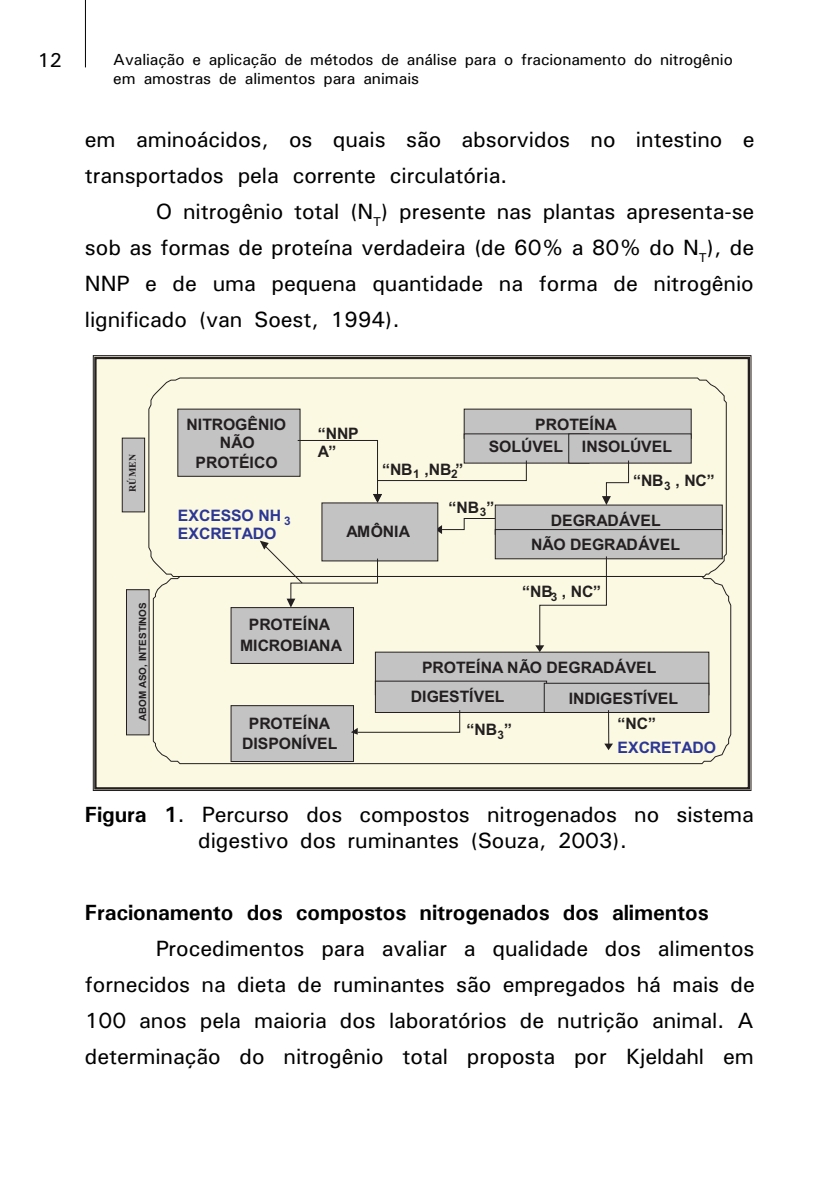
<style>
.page{position:relative;width:840px;height:1190px;background:#fff}
.page>*{position:absolute;margin:0;border:0;box-sizing:border-box;transform-origin:0 0}
.t1{font:22px/36px "TT779 O00";letter-spacing:-.005em;color:#000}
.t2{font:22px "TT7 B8 O00";letter-spacing:-.005em;color:#000}
.t3{font:20px "TT76 AO00";color:#000}
.t4{font:16px/19.2px "TT77 FO00";letter-spacing:-.005em;color:#000}
.t5{font:700 15.8px/17.6px "Arial";color:#231f20;text-align:center}
.t6{font:700 15.8px/18px "Arial";letter-spacing:-.005em;color:#2c3695}
.t7{font:700 9.8px "Arial";letter-spacing:-.01em;color:#231f20}
.t8{font:700 9.8px "Times New Roman";letter-spacing:-.005em;color:#231f20}
.s1{font-family:"TT7 B8 O00"}
</style>
<div class="page">
<hr style="left:85px;top:0;width:1px;height:67px;background:#000">
<div style="left:93px;top:356px;width:658px;height:435px;background:#fbf9e2;border:1px solid #231f20"></div>
<div style="left:94px;top:357px;width:656px;height:433px;border:2px solid #231f20"></div>
<svg style="left:149px;top:378px;width:578px;height:198px"></svg>
<svg style="left:438px;top:525px;width:4px;height:9px"></svg>
<div style="left:178px;top:409px;width:122px;height:67px;background:#c3c3c3"></div>
<div style="left:464px;top:409px;width:227px;height:29px;background:#c3c3c3"></div>
<div style="left:464px;top:434px;width:125px;height:29px;background:#c3c3c3"></div>
<div style="left:569px;top:434px;width:122px;height:29px;background:#c3c3c3"></div>
<div style="left:322px;top:503px;width:116px;height:58px;background:#c3c3c3"></div>
<svg style="left:297px;top:440px;width:230px;height:63px"></svg>
<div style="left:495px;top:505px;width:227px;height:29px;background:#c3c3c3"></div>
<div style="left:495px;top:529px;width:227px;height:30px;background:#c3c3c3;border:1px solid #231f20"></div>
<svg style="left:602px;top:460px;width:27px;height:45px"></svg>
<div style="left:126px;top:590px;width:23px;height:145px;background:#c3c3c3;border:1px solid #231f20"></div>
<svg style="left:260px;top:541px;width:118px;height:35px"></svg>
<svg style="left:153px;top:576px;width:578px;height:188px"></svg>
<div style="left:231px;top:607px;width:123px;height:57px;background:#c3c3c3;border:1px solid #231f20"></div>
<div style="left:375px;top:652px;width:334px;height:43px;background:#c3c3c3;border:1px solid #231f20"></div>
<div style="left:375px;top:681px;width:172px;height:32px;background:#c3c3c3;border:1px solid #231f20"></div>
<div style="left:544px;top:683px;width:165px;height:30px;background:#c3c3c3;border:1px solid #231f20"></div>
<div style="left:231px;top:706px;width:123px;height:56px;background:#c3c3c3;border:1px solid #231f20"></div>
<svg style="left:535px;top:556px;width:72px;height:96px"></svg>
<svg style="left:351px;top:710px;width:109px;height:25px"></svg>
<hr style="left:608px;top:710px;width:1px;height:36px;background:#231f20">
<svg style="left:604px;top:744px;width:9px;height:6px"></svg>
<div style="left:122px;top:438px;width:23px;height:74px;background:#c3c3c3;border:1px solid #231f20"></div>
<p class="t3" style="left:37px;top:54px;width:26px">12</p>
<p class="t4" style="left:113px;top:52px;width:621px">Avaliação e aplicação de métodos de análise para o fracionamento do nitrogênio em amostras de alimentos para animais</p>
<p class="t1" style="left:85px;top:124px;width:671px">em aminoácidos, os quais são absorvidos no intestino e transportados pela corrente circulatória.</p>
<p class="t1" style="left:85px;top:196px;width:671px;text-align:justify;text-indent:71px">O nitrogênio total (N<sub>T</sub>) presente nas plantas apresenta-se sob as formas de proteína verdadeira (de 60% a 80% do N<sub>T</sub>), de NNP e de uma pequena quantidade na forma de nitrogênio lignificado (van Soest, 1994).</p>
<p class="t8" style="left:127px;top:492px;width:39px;rotate:-90deg">RÚMEN</p>
<p class="t7" style="left:139px;top:721px;width:120px;rotate:-90deg">ABOM ASO, INTESTINOS</p>
<p class="t5" style="left:187px;top:417px;width:101px">NITROGÊNIO<br>NÃO</p>
<p class="t5" style="left:195px;top:455px;width:84px">PROTÉICO</p>
<p class="t6" style="left:178px;top:508px;width:114px">EXCESSO NH <sub>3<br></sub>EXCRETADO</p>
<p class="t5" style="left:318px;top:426px;width:43px;line-height:18.2px;text-align:left">“NNP<br>A”</p>
<p class="t5" style="left:382px;top:462px;width:83px">“NB<sub>1</sub> ,NB<sub>2</sub>”</p>
<p class="t5" style="left:489px;top:415px;width:185px;line-height:22.2px">PROTEÍNA<br>SOLÚVEL INSOLÚVEL</p>
<p class="t5" style="left:633px;top:473px;width:83px">“NB<sub>3</sub> , NC”</p>
<p class="t5" style="left:346px;top:524px;width:65px">AMÔNIA</p>
<p class="t5" style="left:449px;top:500px;width:47px">“NB<sub>3</sub>”</p>
<p class="t5" style="left:531px;top:510px;width:151px;line-height:24.6px">DEGRADÁVEL<br>NÃO DEGRADÁVEL</p>
<p class="t5" style="left:522px;top:584px;width:81px">“NB<sub>3</sub> , NC”</p>
<p class="t5" style="left:240px;top:616px;width:104px;line-height:20.2px">PROTEÍNA<br>MICROBIANA</p>
<p class="t5" style="left:242px;top:715px;width:97px;line-height:20px">PROTEÍNA<br>DISPONÍVEL</p>
<p class="t5" style="left:411px;top:654px;width:247px;line-height:29px;text-align:left;text-indent:11px">PROTEÍNA NÃO DEGRADÁVEL<br>DIGESTÍVEL</p>
<p class="t5" style="left:569px;top:691px;width:111px">INDIGESTÍVEL</p>
<p class="t5" style="left:467px;top:723px;width:47px">“NB<sub>3</sub>”</p>
<p class="t5" style="left:617px;top:716px;width:40px">“NC”</p>
<p class="t6" style="left:617px;top:740px;width:100px">EXCRETADO</p>
<p class="t1" style="left:198px;top:803px;width:557px;line-height:26.4px;text-indent:-113px"><span class="s1">Figura 1</span>. Percurso dos compostos nitrogenados no sistema digestivo dos ruminantes (Souza, 2003).</p>
<p class="t2" style="left:85px;top:905px;width:625px">Fracionamento dos compostos nitrogenados dos alimentos</p>
<p class="t1" style="left:85px;top:932px;width:671px;text-align:justify;text-indent:71px">Procedimentos para avaliar a qualidade dos alimentos fornecidos na dieta de ruminantes são empregados há mais de 100 anos pela maioria dos laboratórios de nutrição animal. A determinação do nitrogênio total proposta por Kjeldahl em</p>
</div>
